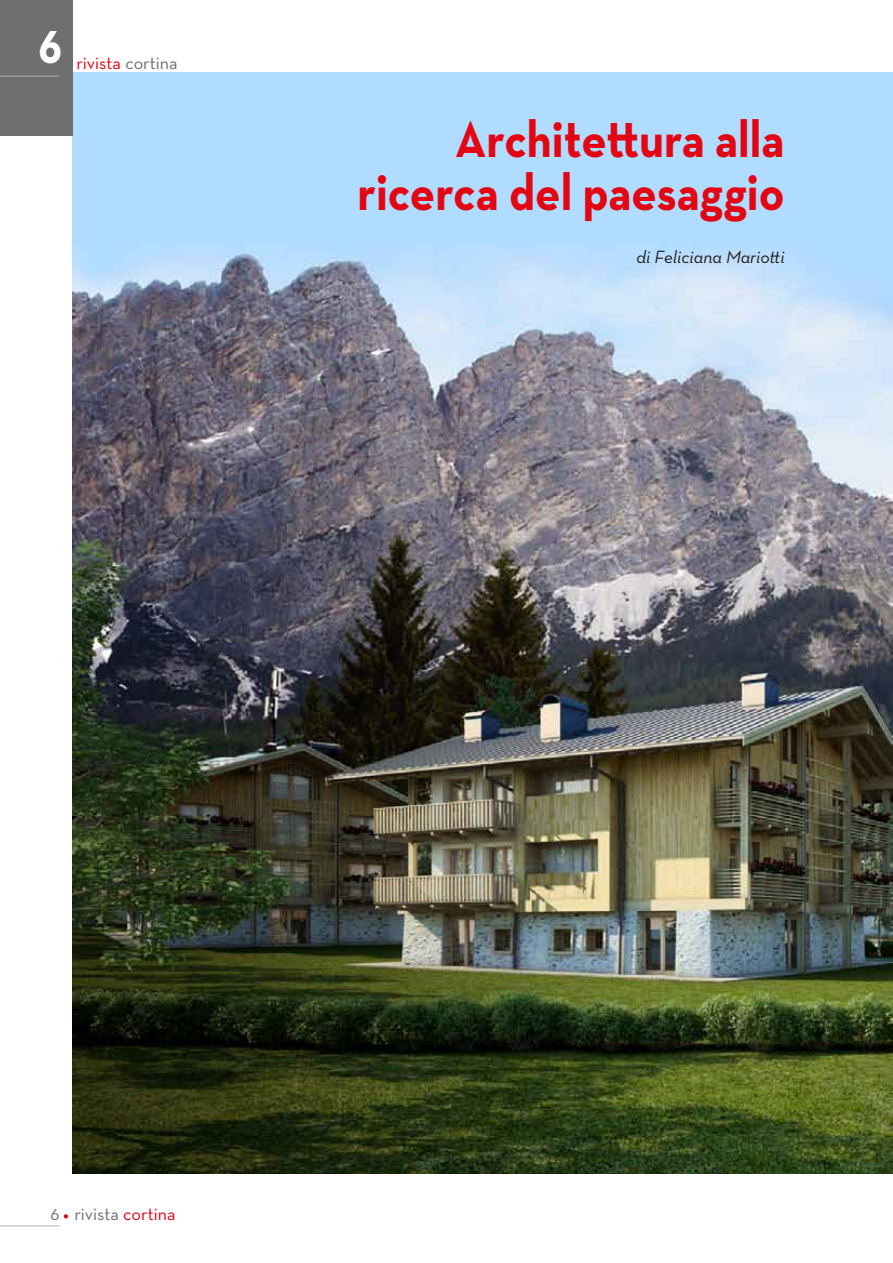
<style>
.page{position:relative;width:893px;height:1263px;background:#fff}
.page>*{position:absolute;margin:0;border:0;box-sizing:border-box;transform-origin:0 0}
.t1{font:700 52.5px/52.5px "Neutraface Text";color:#e30613;text-align:right;scale:.9 1}
.t2{font:700 52.5px "Neutraface Text";color:#fff;scale:.85 1}
.t3{font:italic 18px "Neutraface Text";color:#1d1d1b}
.t4{font:18px "Neutraface Text";color:#706f6f}
.t5{font:18px "Neutraface Text";color:#e30613}
.s1{color:#706f6f}
.s2{color:#e30613}
</style>
<div class="page">
<hr style="left:0;top:1225px;width:60px;height:1px;background:#b3b2b2">
<svg style="left:64px;top:1214px;width:4px;height:4px"></svg>
<img style="left:72px;top:72px;width:821px;height:1102px">
<div style="left:0;top:0;width:72px;height:135px;background:#706f6f"></div>
<hr style="left:0;top:76px;width:60px;height:1px;background:#b3b2b2">
<p class="t2" style="left:39px;top:12px;width:29px">6</p>
<p class="t5" style="left:77px;top:52px;width:103px">rivista <span class="s1">cortina</span></p>
<p class="t1" style="left:357px;top:112px;width:476px">Architettura alla ricerca del paesaggio</p>
<p class="t3" style="left:636px;top:245px;width:150px">di Feliciana Mariotti</p>
<p class="t4" style="left:50px;top:1203px;width:127px">6 rivista <span class="s2">cortina</span></p>
</div>
